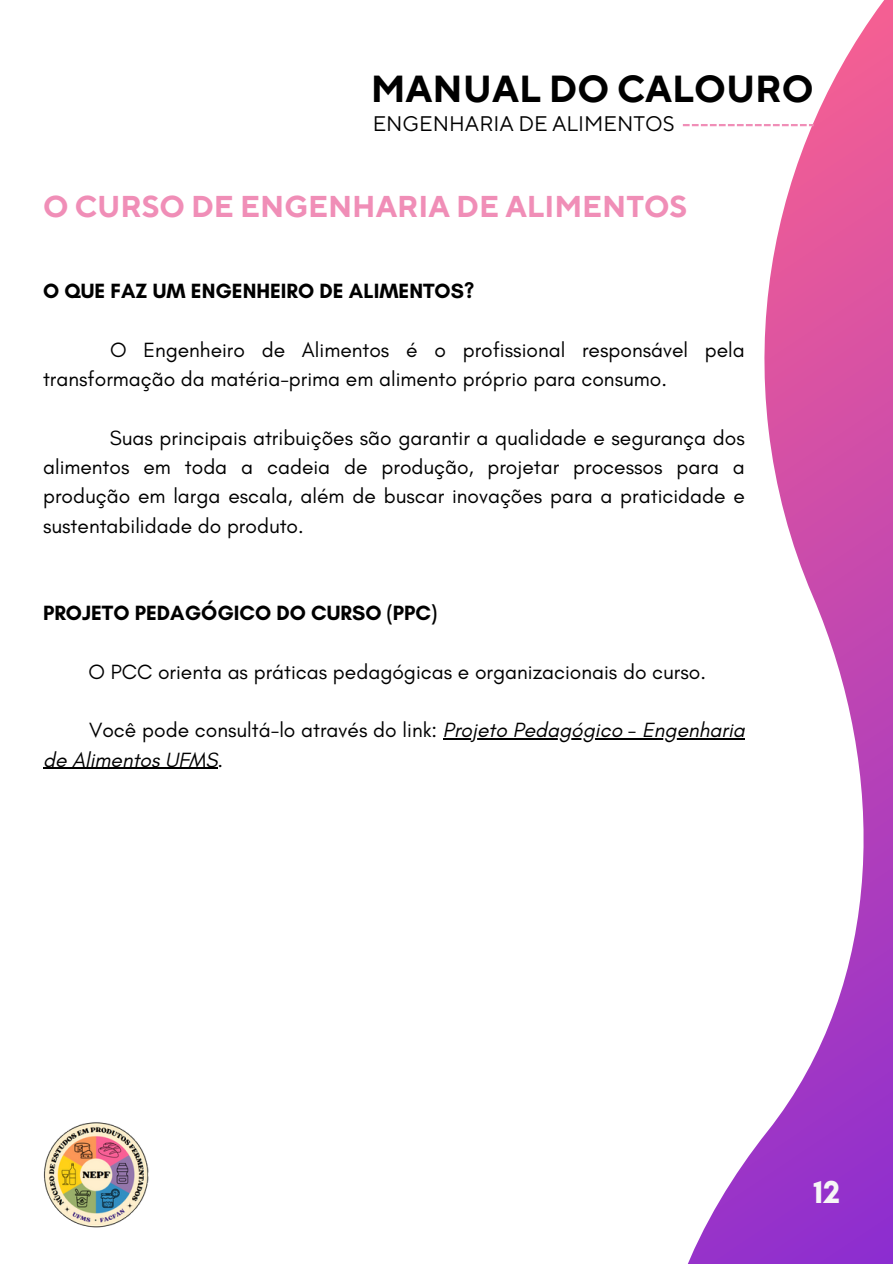
<style>
.page{position:relative;width:893px;height:1264px;background:#fff}
.page>*{position:absolute;margin:0;border:0;box-sizing:border-box;transform-origin:0 0}
.t1{font:700 37.5px "TT Norms Pro";color:#000}
.t2{font:700 32.4px "Glacial Indifference";color:#f6f6f6}
.t3{font:700 30px "TT Norms Pro";color:#f08eb7}
.t4{font:21px/29.2px "Glacial Indifference";color:#000}
.t5{font:italic 21px/29.2px "Glacial Indifference";color:#000}
.t6{font:700 21px "Glacial Indifference";color:#000}
.t7{font:21px "TT Norms Pro";color:#000}
.s1{font-style:normal}
</style>
<div class="page">
<svg style="left:481px;top:0;width:411px;height:1263px"></svg>
<svg style="left:682px;top:124px;width:131px;height:2px"></svg>
<img style="left:43px;top:1120px;width:108px;height:107px;border-radius:50%">
<hr style="left:443px;top:738px;width:301px;height:1px;background:#000">
<hr style="left:43px;top:767px;width:174px;height:2px;background:#000">
<h1 class="t1" style="left:371px;top:66px;width:444px">MANUAL DO CALOURO</h1>
<p class="t7" style="left:373px;top:111px;width:303px">ENGENHARIA DE ALIMENTOS</p>
<h3 class="t3" style="left:43px;top:188px;width:645px">O CURSO DE ENGENHARIA DE ALIMENTOS</h3>
<p class="t6" style="left:43px;top:278px;width:432px">O QUE FAZ UM ENGENHEIRO DE ALIMENTOS?</p>
<p class="t4" style="left:43px;top:335px;width:703px;text-indent:67px">O Engenheiro de Alimentos é o profissional responsável pela transformação da matéria-prima em alimento próprio para consumo.</p>
<p class="t4" style="left:43px;top:423px;width:703px;text-align:justify;text-indent:67px">Suas principais atribuições são garantir a qualidade e segurança dos alimentos em toda a cadeia de produção, projetar processos para a produção em larga escala, além de buscar inovações para a praticidade e sustentabilidade do produto.</p>
<p class="t6" style="left:43px;top:600px;width:395px">PROJETO PEDAGÓGICO DO CURSO (PPC)</p>
<p class="t4" style="left:88px;top:657px;width:619px">O PCC orienta as práticas pedagógicas e organizacionais do curso.</p>
<p class="t5" style="left:43px;top:715px;width:703px;text-indent:46px"><span class="s1">Você pode consultá-lo através do link:</span> Projeto Pedagógico - Engenharia de Alimentos UFMS<span class="s1">.</span></p>
<h2 class="t2" style="left:813px;top:1171px;width:28px">12</h2>
</div>
